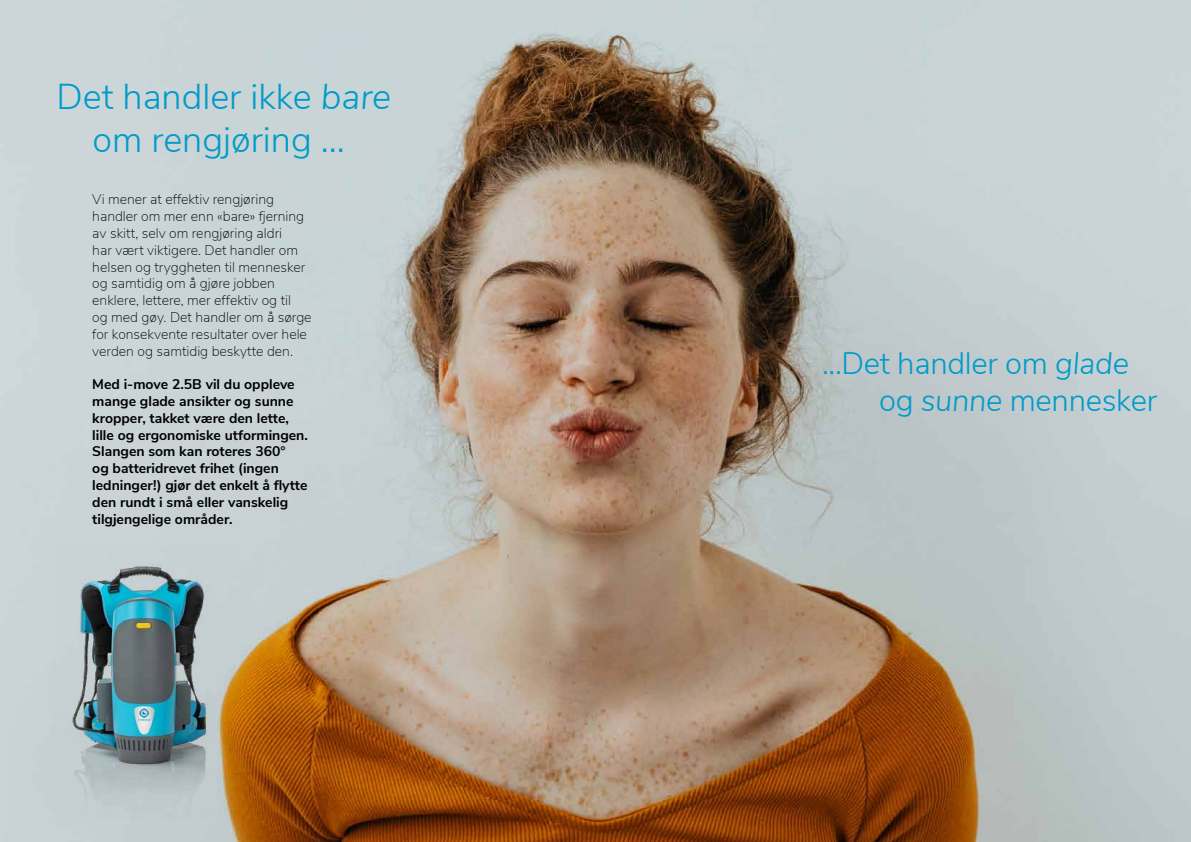
<style>
.page{position:relative;width:1191px;height:842px;background:#fff}
.page>*{position:absolute;margin:0;border:0;box-sizing:border-box;transform-origin:0 0}
.t1{font:300 35.9px/43.1px "Nunito Sans";color:#009bc9;text-align:center}
.t2{font:300 31px/37.2px "Nunito Sans";letter-spacing:-.01em;color:#009bc9}
.t3{font:200 14px/16.8px "Nunito Sans";color:#000}
.t4{font:700 14px/16.8px "Nunito Sans";color:#000}
.s1{font-style:italic}
</style>
<div class="page">
<img style="left:0;top:0;width:1191px;height:842px">
<img style="left:52px;top:545px;width:182px;height:273px">
<h1 class="t1" style="left:57px;top:73px;width:336px">Det handler ikke <span class="s1">bare </span>om rengjøring ...</h1>
<p class="t3" style="left:92px;top:191px;width:221px">Vi mener at effektiv rengjøring handler om mer enn «bare» fjerning av skitt, selv om rengjøring aldri<br>har vært viktigere. Det handler om helsen og tryggheten til mennesker og samtidig om å gjøre jobben enklere, lettere, mer effektiv og til<br>og med gøy. Det handler om å sørge for konsekvente resultater over hele verden og samtidig beskytte den.</p>
<p class="t4" style="left:92px;top:375px;width:217px">Med i-move 2.5B vil du oppleve mange glade ansikter og sunne kropper, takket være den lette, lille og ergonomiske utformingen.<br>Slangen som kan roteres 360°<br>og batteridrevet frihet (ingen ledninger!) gjør det enkelt å flytte den rundt i små eller vanskelig tilgjengelige områder.</p>
<h2 class="t2" style="left:879px;top:342px;width:280px;text-indent:-57px">...Det handler om <span class="s1">glade </span>og <span class="s1">sunne</span> mennesker</h2>
</div>
